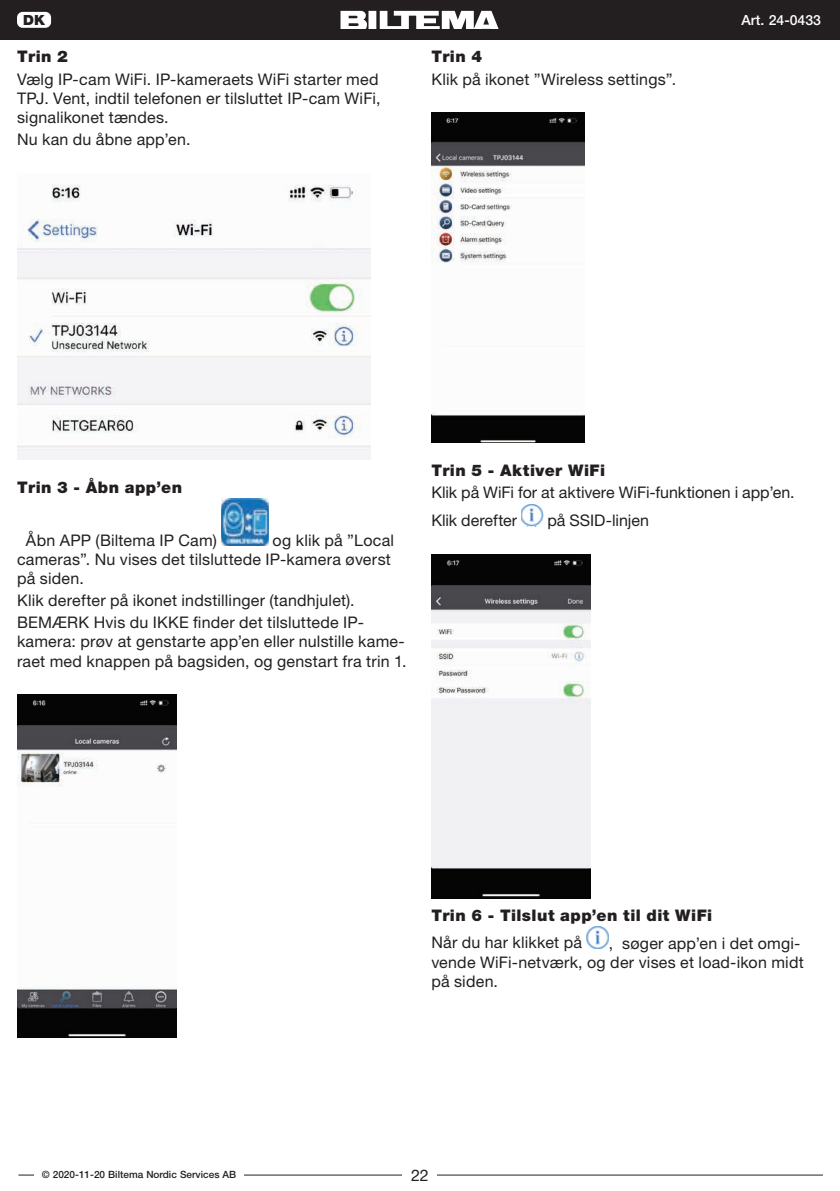
<style>
.page{position:relative;width:840px;height:1191px;background:#fff}
.page>*{position:absolute;margin:0;border:0;box-sizing:border-box;transform-origin:0 0}
.t1{font:16px/19.2px "Helvetica Neue LT Std";letter-spacing:.015em;color:#231f20}
.t2{font:900 16px "Helvetica Neue LT Std";letter-spacing:.03em;color:#231f20}
.t3{font:16px/27.8px "Helvetica Neue LT Std";letter-spacing:-.005em;color:#231f20}
.t4{font:500 14px "Helvetica Neue LT Std";color:#fff}
.t5{font:900 14px "Helvetica Neue LT Std";color:#231f20}
.t6{font:500 10px "Helvetica Neue LT Std";color:#231f20}
</style>
<div class="page">
<hr style="left:18px;top:1174px;width:804px;height:1px;background:#231f20">
<div style="left:0;top:0;width:839px;height:40px;background:#231f20"></div>
<svg style="left:340px;top:11px;width:159px;height:18px"></svg>
<div style="left:403px;top:1166px;width:34px;height:17px;background:#fff"></div>
<div style="left:34px;top:1164px;width:210px;height:19px;background:#fff"></div>
<div style="left:17px;top:12px;width:34px;height:16px;background:#fff;border-radius:6px"></div>
<img style="left:431px;top:113px;width:153px;height:330px">
<img style="left:521px;top:504px;width:22px;height:22px">
<img style="left:431px;top:554px;width:159px;height:344px">
<img style="left:586px;top:926px;width:22px;height:22px">
<img style="left:17px;top:184px;width:353px;height:275px">
<img style="left:221px;top:499px;width:47px;height:46px">
<img style="left:17px;top:694px;width:159px;height:343px">
<p class="t5" style="left:23px;top:11px;width:23px">DK</p>
<p class="t2" style="left:17px;top:47px;width:52px">Trin 2</p>
<p class="t1" style="left:17px;top:69px;width:365px">Vælg IP-cam WiFi. IP-kameraets WiFi starter med<br>TPJ. Vent, indtil telefonen er tilsluttet IP-cam WiFi, signalikonet tændes.</p>
<p class="t1" style="left:17px;top:129px;width:175px">Nu kan du åbne app’en.</p>
<p class="t2" style="left:431px;top:47px;width:52px">Trin 4</p>
<p class="t1" style="left:431px;top:69px;width:246px">Klik på ikonet ”Wireless settings”.</p>
<p class="t4" style="left:741px;top:11px;width:81px">Art. 24-0433</p>
<p class="t2" style="left:17px;top:477px;width:166px">Trin 3 - Åbn app’en</p>
<p class="t1" style="left:26px;top:530px;width:192px">Åbn APP (Biltema IP Cam)</p>
<p class="t1" style="left:17px;top:530px;width:378px;text-indent:255px">og klik på ”Local cameras”. Nu vises det tilsluttede IP-kamera øverst på siden.</p>
<p class="t1" style="left:17px;top:589px;width:348px;line-height:22px">Klik derefter på ikonet indstillinger (tandhjulet).<br>BEMÆRK Hvis du IKKE nder det tilsluttede IP-</p>
<p class="t1" style="left:17px;top:632px;width:391px">kamera: prøv at genstarte app’en eller nulstille kame&shy;raet med knappen på bagsiden, og genstart fra trin 1.</p>
<p class="t2" style="left:431px;top:461px;width:175px">Trin 5 - Aktiver WiFi</p>
<p class="t3" style="left:431px;top:478px;width:364px">Klik på WiFi for at aktivere WiFi-funktionen i app’en.<br>Klik derefter</p>
<p class="t3" style="left:547px;top:506px;width:103px">på SSID-linjen</p>
<p class="t2" style="left:431px;top:905px;width:282px">Trin 6 - Tilslut app’en til dit WiFi</p>
<p class="t1" style="left:431px;top:933px;width:152px">Når du har klikket på</p>
<p class="t1" style="left:431px;top:933px;width:374px;text-indent:177px">, søger app’en i det omgi&shy;vende WiFi-netværk, og der vises et load-ikon midt på siden.</p>
<p class="t6" style="left:42px;top:1168px;width:196px">© 2020-11-20 Biltema Nordic Services AB</p>
<p class="t1" style="left:411px;top:1165px;width:19px">22</p>
</div>
